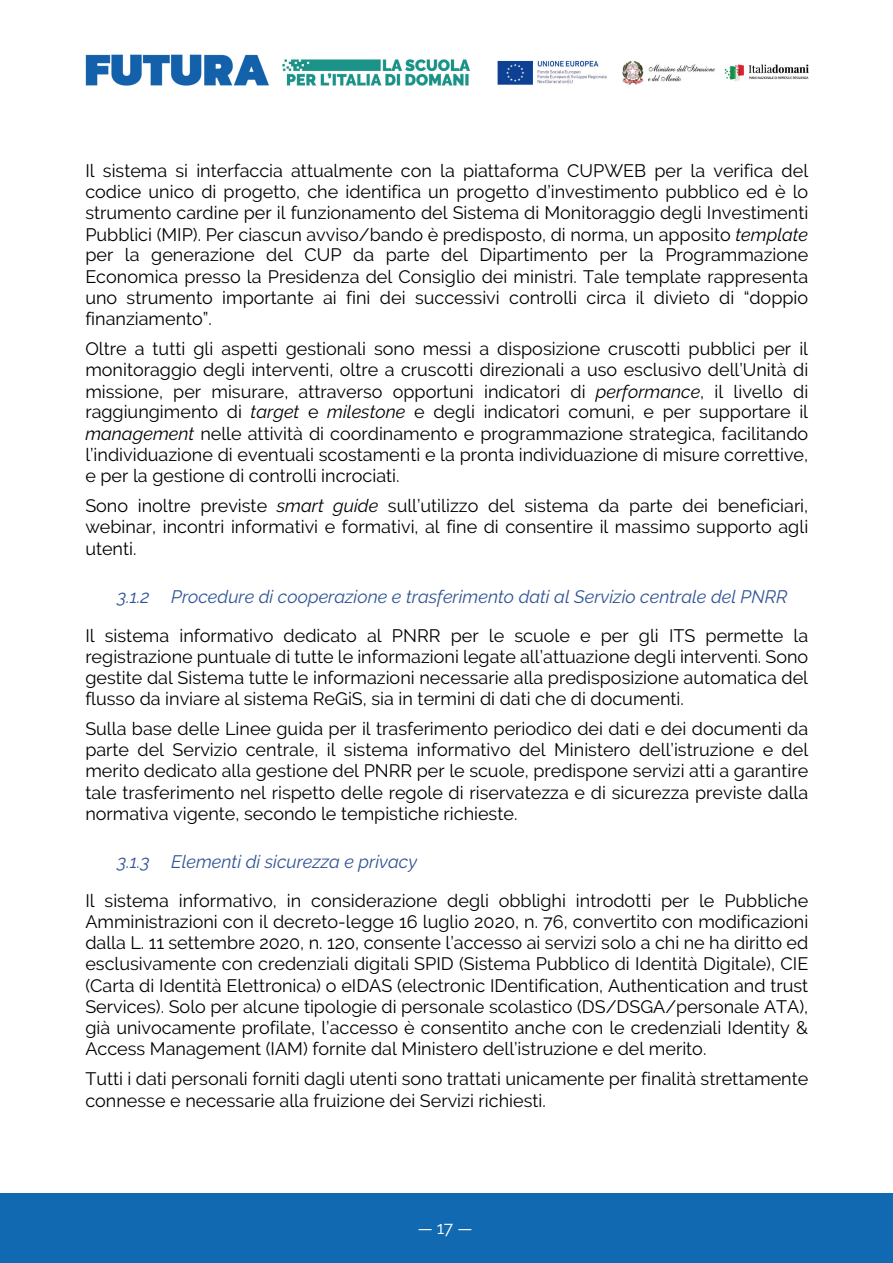
<style>
.page{position:relative;width:893px;height:1263px;background:#fff}
.page>*{position:absolute;margin:0;border:0;box-sizing:border-box;transform-origin:0 0}
.t1{font:18px/21.1px "Raleway";color:#000;text-align:justify}
.t2{font:italic 18px "Raleway";color:#2f5496}
.t3{font:17.55px "Raleway";color:#fff}
.s1{font-style:italic}
</style>
<div class="page">
<img style="left:86px;top:54px;width:722px;height:32px">
<div style="left:0;top:1193px;width:893px;height:70px;background:#1169b1"></div>
<svg style="left:458px;top:1229px;width:13px;height:1px"></svg>
<svg style="left:419px;top:1229px;width:13px;height:1px"></svg>
<p class="t1" style="left:85px;top:160px;width:724px">Il sistema si interfaccia attualmente con la piattaforma CUPWEB per la verifica del codice unico di progetto, che identifica un progetto d’investimento pubblico ed è lo strumento cardine per il funzionamento del Sistema di Monitoraggio degli Investimenti Pubblici (MIP). Per ciascun avviso/bando è predisposto, di norma, un apposito <span class="s1">template </span>per la generazione del CUP da parte del Dipartimento per la Programmazione Economica presso la Presidenza del Consiglio dei ministri. Tale template rappresenta uno strumento importante ai fini dei successivi controlli circa il divieto di “doppio finanziamento”.</p>
<p class="t1" style="left:85px;top:338px;width:724px">Oltre a tutti gli aspetti gestionali sono messi a disposizione cruscotti pubblici per il monitoraggio degli interventi, oltre a cruscotti direzionali a uso esclusivo dell’Unità di missione, per misurare, attraverso opportuni indicatori di <span class="s1">performance</span>, il livello di raggiungimento di <span class="s1">target</span> e <span class="s1">milestone</span> e degli indicatori comuni, e per supportare il <span class="s1">management</span> nelle attività di coordinamento e programmazione strategica, facilitando l’individuazione di eventuali scostamenti e la pronta individuazione di misure correttive, e per la gestione di controlli incrociati.</p>
<p class="t1" style="left:85px;top:495px;width:724px">Sono inoltre previste <span class="s1">smart guide</span> sull’utilizzo del sistema da parte dei beneficiari, webinar, incontri informativi e formativi, al fine di consentire il massimo supporto agli utenti.</p>
<p class="t2" style="left:117px;top:586px;width:672px">3.1.2 Procedure di cooperazione e trasferimento dati al Servizio centrale del PNRR</p>
<p class="t1" style="left:85px;top:625px;width:724px">Il sistema informativo dedicato al PNRR per le scuole e per gli ITS permette la registrazione puntuale di tutte le informazioni legate all’attuazione degli interventi. Sono gestite dal Sistema tutte le informazioni necessarie alla predisposizione automatica del flusso da inviare al sistema ReGiS, sia in termini di dati che di documenti.</p>
<p class="t1" style="left:85px;top:718px;width:724px">Sulla base delle Linee guida per il trasferimento periodico dei dati e dei documenti da parte del Servizio centrale, il sistema informativo del Ministero dell’istruzione e del merito dedicato alla gestione del PNRR per le scuole, predispone servizi atti a garantire tale trasferimento nel rispetto delle regole di riservatezza e di sicurezza previste dalla normativa vigente, secondo le tempistiche richieste.</p>
<p class="t2" style="left:117px;top:851px;width:301px">3.1.3 Elementi di sicurezza e privacy</p>
<p class="t1" style="left:85px;top:890px;width:724px">Il sistema informativo, in considerazione degli obblighi introdotti per le Pubbliche Amministrazioni con il decreto-legge 16 luglio 2020, n. 76, convertito con modificazioni dalla L. 11 settembre 2020, n. 120, consente l’accesso ai servizi solo a chi ne ha diritto ed esclusivamente con credenziali digitali SPID (Sistema Pubblico di Identità Digitale), CIE (Carta di Identità Elettronica) o eIDAS (electronic IDentification, Authentication and trust Services). Solo per alcune tipologie di personale scolastico (DS/DSGA/personale ATA), già univocamente profilate, l’accesso è consentito anche con le credenziali Identity &amp; Access Management (IAM) fornite dal Ministero dell’istruzione e del merito.</p>
<p class="t1" style="left:85px;top:1068px;width:724px">Tutti i dati personali forniti dagli utenti sono trattati unicamente per finalità strettamente connesse e necessarie alla fruizione dei Servizi richiesti.</p>
<p class="t3" style="left:437px;top:1217px;width:18px">17</p>
</div>
